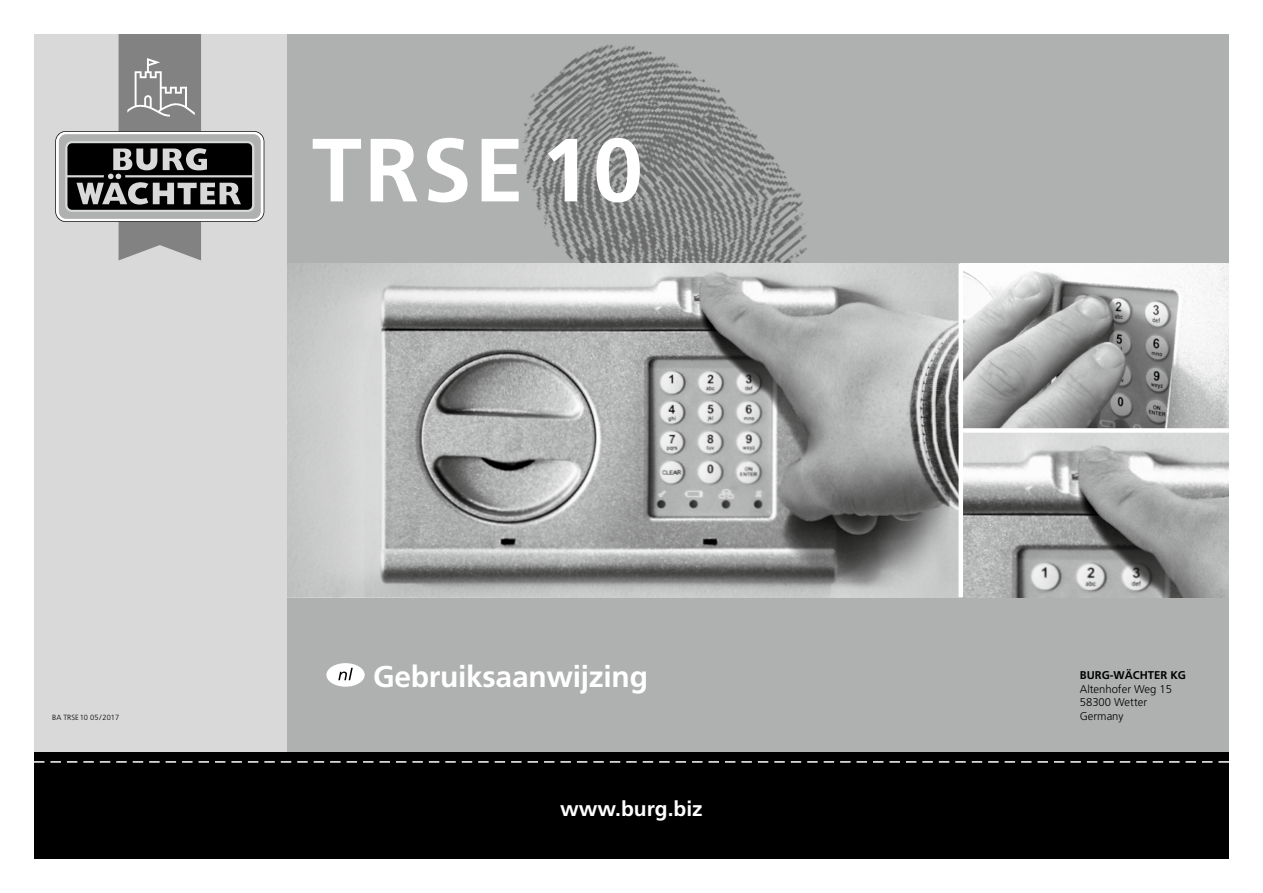
<style>
.page{position:relative;width:1263px;height:893px;background:#fff}
.page>*{position:absolute;margin:0;border:0;box-sizing:border-box;transform-origin:0 0}
.t1{font:700 89.55px "Frutiger";letter-spacing:.03em;color:#fff}
.t2{font:700 30px "Frutiger";letter-spacing:-.01em;color:#fff}
.t3{font:700 21px "Frutiger";color:#fff}
.t4{font:300 11.25px/13.5px "Frutiger";color:#000}
.t5{font:700 11.25px "Frutiger";color:#000}
.t6{font:300 7.5px "Frutiger";color:#000}
</style>
<div class="page">
<div style="left:34px;top:34px;width:1195px;height:825px;background:#d9d9da"></div>
<div style="left:287px;top:597px;width:942px;height:156px;background:#afb0b0"></div>
<div style="left:287px;top:34px;width:942px;height:230px;background:#afb0b0"></div>
<img style="left:432px;top:44px;width:444px;height:220px">
<div style="left:34px;top:753px;width:1195px;height:106px;background:#000"></div>
<svg style="left:34px;top:761px;width:1195px;height:2px"></svg>
<img style="left:591px;top:264px;width:638px;height:333px">
<div style="left:326px;top:663px;width:39px;height:24px;background:#fff;border-radius:50%"></div>
<svg style="left:338px;top:668px;width:15px;height:12px"></svg>
<div style="left:958px;top:264px;width:5px;height:333px;background:#fff"></div>
<div style="left:961px;top:428px;width:268px;height:5px;background:#fff"></div>
<svg style="left:287px;top:264px;width:304px;height:333px"></svg>
<svg style="left:55px;top:34px;width:209px;height:226px"></svg>
<h1 class="t1" style="left:312px;top:118px;width:332px">TRSE 10</h1>
<h2 class="t2" style="left:373px;top:659px;width:276px">Gebruiksaanwijzing</h2>
<p class="t5" style="left:1080px;top:669px;width:108px">BURG-WÄCHTER KG</p>
<p class="t4" style="left:1080px;top:682px;width:94px">Altenhofer Weg 15<br>58300 Wetter</p>
<p class="t6" style="left:52px;top:713px;width:69px">BA TRSE10 05/2017</p>
<p class="t4" style="left:1080px;top:709px;width:45px">Germany</p>
<h3 class="t3" style="left:560px;top:796px;width:144px">www.burg.biz</h3>
</div>
